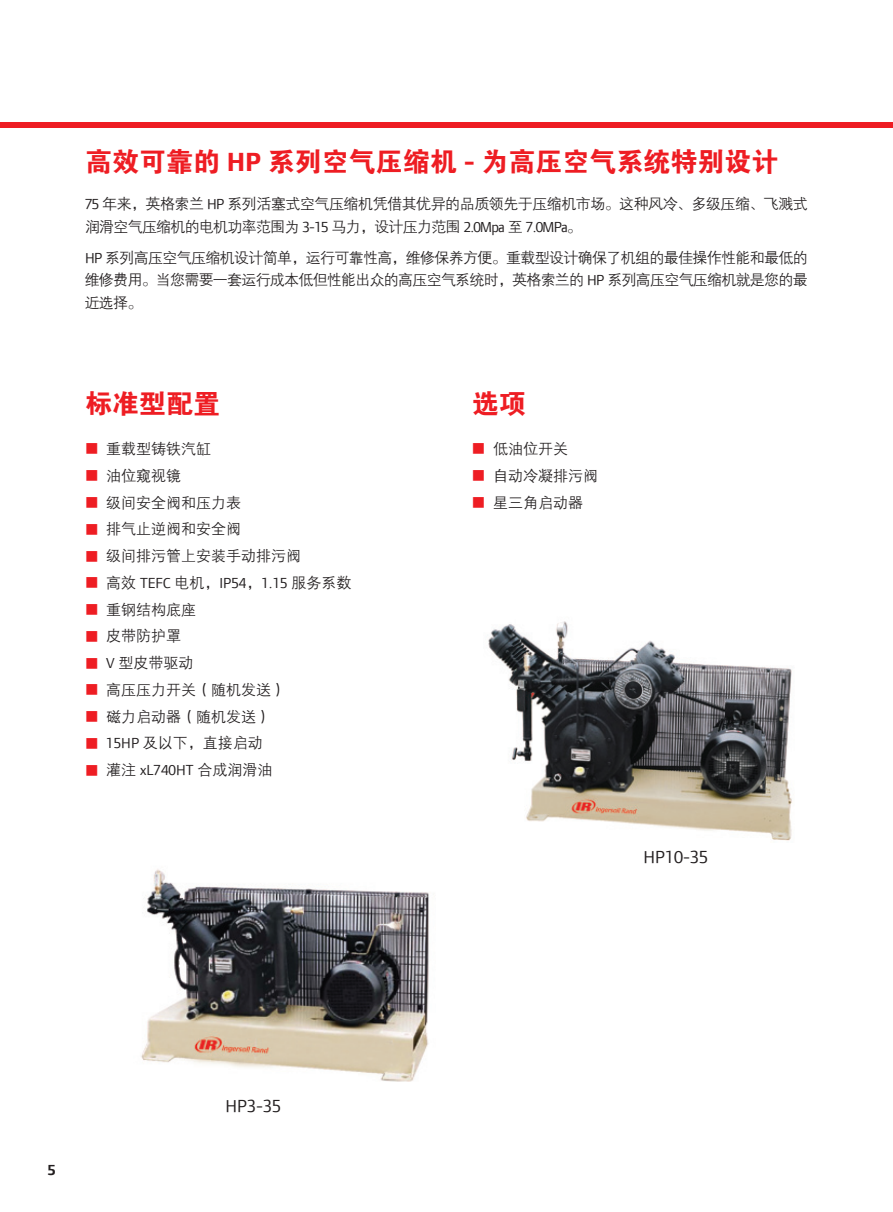
<style>
.page{position:relative;width:893px;height:1212px;background:#fff}
.page>*{position:absolute;margin:0;border:0;box-sizing:border-box;transform-origin:0 0}
.t1{font:27px "FZDHTJW GB1 0";color:#ee1d23}
.t2{font:18px "Foundry Form Sansbook";color:#231f20}
.t3{font:15px/22.5px "FZZDXJW GB1 0";letter-spacing:-.03em;color:#231f20}
.t4{font:15px "FZZDXJW GB1 0";color:#231f20}
.t5{font:15px "Foundry Form Sansbook";color:#231f20}
.t6{font:15px "Foundry Form Sansbold";color:#231f20}
.s1{font-family:"Foundry Form Sansbold"}
.s2{font-family:"Foundry Form Sansbook"}
.s3{font-size:13.5px;color:#ee1d23}
.s4{font-family:"FZZDXJW GB1 0";font-size:13.5px;color:#ee1d23}
.s5{font-family:"FZZDXJW GB1 0"}
</style>
<div class="page">
<img style="left:488px;top:621px;width:304px;height:220px">
<img style="left:141px;top:869px;width:288px;height:213px">
<div style="left:0;top:122px;width:893px;height:6px;background:#ee1d23"></div>
<h1 class="t1" style="left:85px;top:147px;width:695px">高效可靠的 <span class="s1">HP</span> 系列空气压缩机 <span class="s1">-</span> 为高压空气系统特别设计</h1>
<p class="t3" style="left:85px;top:193px;width:724px"><span class="s2">75</span> 年来，英格索兰 <span class="s2">HP</span> 系列活塞式空气压缩机凭借其优异的品质领先于压缩机市场。这种风冷、多级压缩、飞溅式润滑空气压缩机的电机功率范围为 <span class="s2">3-15</span> 马力，设计压力范围 <span class="s2">2.0Mpa</span> 至 <span class="s2">7.0MPa</span>。</p>
<p class="t3" style="left:85px;top:247px;width:724px;text-align:justify"><span class="s2">HP</span> 系列高压空气压缩机设计简单，运行可靠性高，维修保养方便。重载型设计确保了机组的最佳操作性能和最低的维修费用。当您需要一套运行成本低但性能出众的高压空气系统时，英格索兰的 <span class="s2">HP</span> 系列高压空气压缩机就是您的最近选择。</p>
<h1 class="t1" style="left:85px;top:389px;width:136px">标准型配置</h1>
<p class="t4" style="left:85px;top:441px;width:128px"><span class="s3">■</span> 重载型铸铁汽缸</p>
<p class="t3" style="left:85px;top:465px;width:98px"><span class="s3">■</span> 油位窥视镜</p>
<p class="t4" style="left:85px;top:494px;width:158px"><span class="s3">■</span> 级间安全阀和压力表</p>
<p class="t4" style="left:85px;top:521px;width:158px"><span class="s3">■</span> 排气止逆阀和安全阀</p>
<p class="t4" style="left:85px;top:548px;width:218px"><span class="s3">■</span> 级间排污管上安装手动排污阀</p>
<p class="t5" style="left:85px;top:574px;width:268px"><span class="s4">■</span> <span class="s5">高效</span> TEFC <span class="s5">电机，</span>IP54<span class="s5">，</span>1.15 <span class="s5">服务系数</span></p>
<p class="t3" style="left:85px;top:598px;width:113px"><span class="s3">■</span> 重钢结构底座</p>
<p class="t3" style="left:85px;top:625px;width:98px"><span class="s3">■</span> 皮带防护罩</p>
<p class="t3" style="left:85px;top:652px;width:110px"><span class="s3">■</span> <span class="s2">V</span> 型皮带驱动</p>
<p class="t4" style="left:85px;top:682px;width:203px"><span class="s3">■</span> 高压压力开关（随机发送）</p>
<p class="t4" style="left:85px;top:708px;width:188px"><span class="s3">■</span> 磁力启动器（随机发送）</p>
<p class="t3" style="left:85px;top:732px;width:179px"><span class="s3">■</span> <span class="s2">15HP</span> 及以下，直接启动</p>
<p class="t3" style="left:85px;top:759px;width:189px"><span class="s3">■</span> 灌注 <span class="s2">xL740HT</span> 合成润滑油</p>
<h1 class="t1" style="left:472px;top:389px;width:55px">选项</h1>
<p class="t3" style="left:472px;top:438px;width:98px"><span class="s3">■</span> 低油位开关</p>
<p class="t4" style="left:472px;top:468px;width:128px"><span class="s3">■</span> 自动冷凝排污阀</p>
<p class="t3" style="left:472px;top:491px;width:113px"><span class="s3">■</span> 星三角启动器</p>
<p class="t2" style="left:643px;top:847px;width:66px">HP10-35</p>
<p class="t6" style="left:48px;top:1161px;width:9px">5</p>
<p class="t2" style="left:226px;top:1096px;width:57px">HP3-35</p>
</div>
